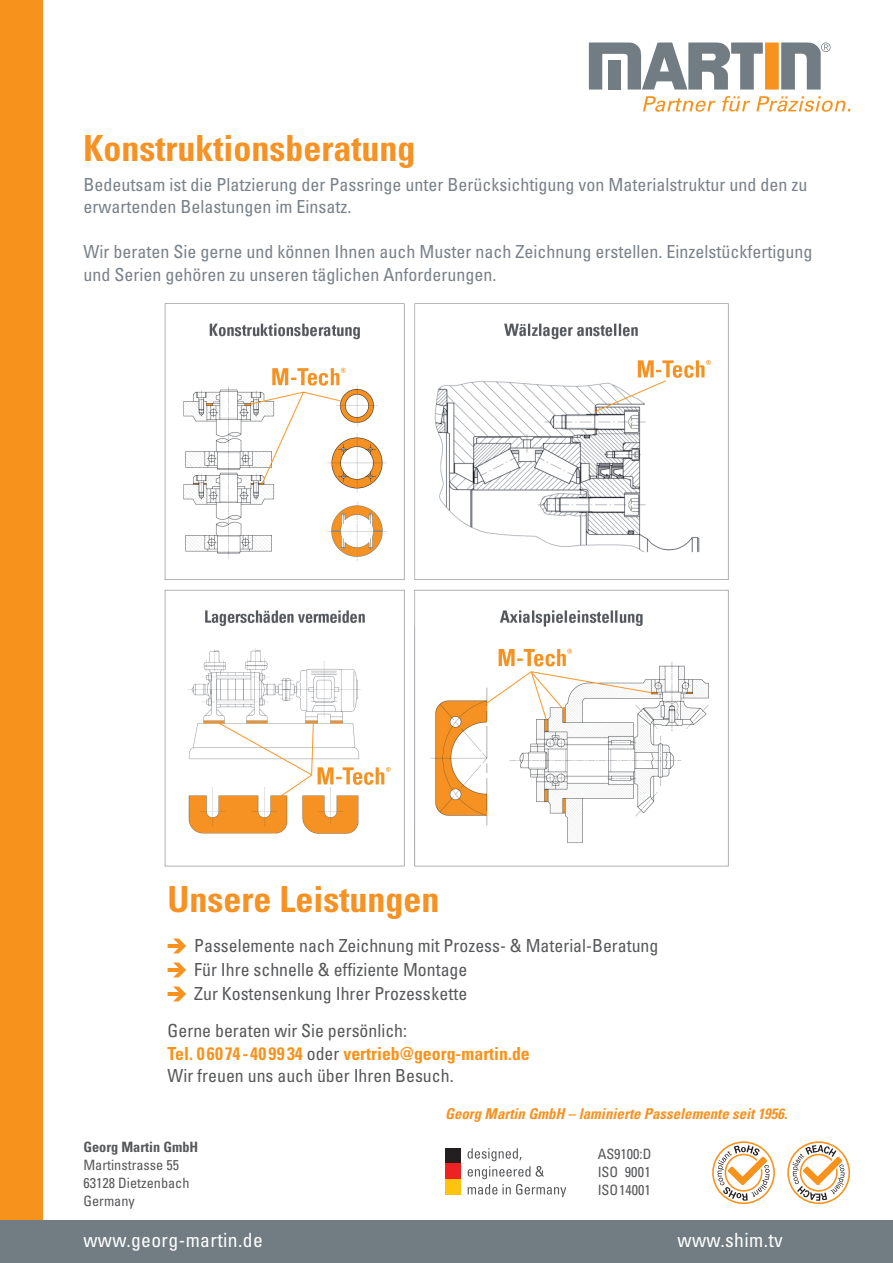
<style>
.page{position:relative;width:893px;height:1263px;background:#fff}
.page>*{position:absolute;margin:0;border:0;box-sizing:border-box;transform-origin:0 0}
.t1{font:700 condensed 36px "Univers LT Std";color:#f69223}
.t2{font:condensed 19.65px "Univers LT Std";letter-spacing:.02em;color:#fff}
.t3{font:condensed 18px/22.5px "Univers LT Std";color:#78818a}
.t4{font:condensed 18px/24px "Univers LT Std";color:#57585a}
.t5{font:italic 700 condensed 15px "Univers LT Std";color:#f69223}
.t6{font:condensed 14.25px/18px "Univers LT Std";color:#57585a;text-align:justify}
.t7{font:700 condensed 14.25px "Univers LT Std";color:#57585a}
.s1{font-weight:700;color:#f7931d}
</style>
<div class="page">
<svg style="left:788px;top:1142px;width:61px;height:61px"></svg>
<div style="left:787px;top:1141px;width:63px;height:63px;border:2px solid #f7931d;border-radius:50%"></div>
<svg style="left:792px;top:1145px;width:53px;height:56px"></svg>
<svg style="left:713px;top:1142px;width:61px;height:61px"></svg>
<div style="left:712px;top:1141px;width:63px;height:63px;border:2px solid #f7931d;border-radius:50%"></div>
<svg style="left:717px;top:1145px;width:53px;height:56px"></svg>
<img style="left:164px;top:303px;width:565px;height:564px">
<svg style="left:168px;top:938px;width:18px;height:15px"></svg>
<svg style="left:168px;top:962px;width:18px;height:15px"></svg>
<svg style="left:168px;top:986px;width:18px;height:15px"></svg>
<svg style="left:468px;top:1148px;width:98px;height:49px"></svg>
<div style="left:445px;top:1148px;width:16px;height:46px;background:#231f20"></div>
<div style="left:445px;top:1178px;width:16px;height:16px;background:#fec210"></div>
<div style="left:445px;top:1164px;width:16px;height:15px;background:#ec2223"></div>
<div style="left:765px;top:43px;width:14px;height:47px;background:#f7931d"></div>
<svg style="left:589px;top:43px;width:174px;height:47px"></svg>
<svg style="left:643px;top:96px;width:207px;height:16px"></svg>
<svg style="left:781px;top:43px;width:50px;height:47px"></svg>
<div style="left:0;top:0;width:43px;height:1263px;background:#f7931d"></div>
<div style="left:0;top:1220px;width:893px;height:43px;background:#717d83"></div>
<h1 class="t1" style="left:83px;top:126px;width:333px">Konstruktionsberatung</h1>
<p class="t3" style="left:83px;top:173px;width:725px">Bedeutsam ist die Platzierung der Passringe unter Berücksichtigung von Materialstruktur und den zu erwartenden Belastungen im Einsatz.</p>
<p class="t3" style="left:83px;top:240px;width:730px">Wir beraten Sie gerne und können Ihnen auch Muster nach Zeichnung erstellen. Einzelstückfertigung und Serien gehören zu unseren täglichen Anforderungen.</p>
<h1 class="t1" style="left:168px;top:877px;width:273px">Unsere Leistungen</h1>
<p class="t4" style="left:194px;top:933px;width:466px">Passelemente nach Zeichnung mit Prozess- &amp; Material-Beratung<br>Für Ihre schnelle &amp; effiziente Montage<br>Zur Kostensenkung Ihrer Prozesskette</p>
<p class="t4" style="left:168px;top:1019px;width:364px;line-height:22.5px">Gerne beraten wir Sie persönlich:<br><span class="s1">Tel. 06074-40 99 34</span> oder <span class="s1">vertrieb@georg-martin.de<br></span>Wir freuen uns auch über Ihren Besuch.</p>
<p class="t5" style="left:445px;top:1104px;width:344px">Georg Martin GmbH – laminierte Passelemente seit 1956.</p>
<p class="t7" style="left:83px;top:1138px;width:116px">Georg Martin GmbH</p>
<p class="t6" style="left:83px;top:1155px;width:108px;text-align:left">Martinstrasse 55<br>63128 Dietzenbach<br>Germany</p>
<p class="t2" style="left:83px;top:1227px;width:181px">www.georg-martin.de</p>
<p class="t2" style="left:677px;top:1227px;width:107px">www.shim.tv</p>
<p class="t6" style="left:598px;top:1144px;width:55px">AS9100:D ISO 9001<br>ISO14001</p>
</div>
